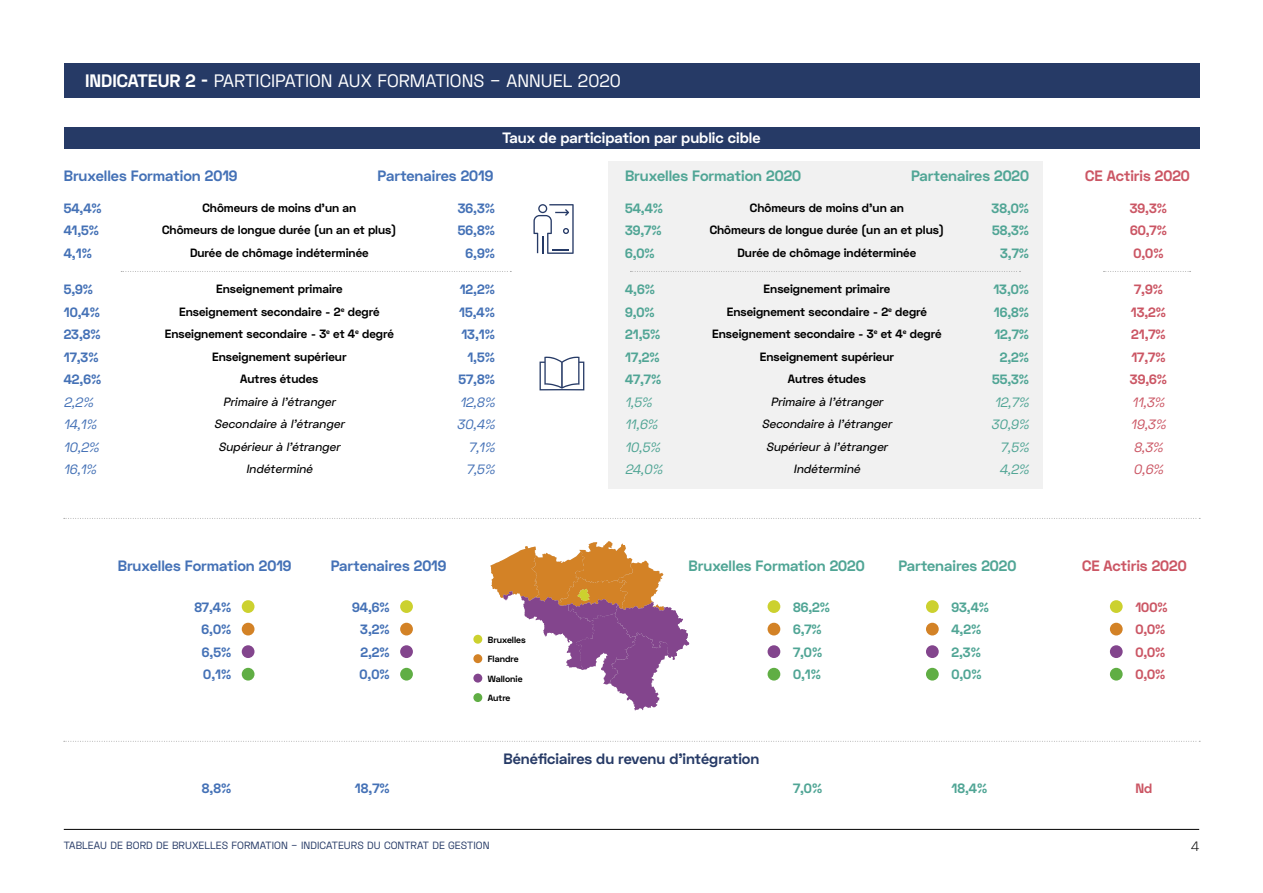
<style>
.page{position:relative;width:1263px;height:893px;background:#fff}
.page>*{position:absolute;margin:0;border:0;box-sizing:border-box;transform-origin:0 0}
.t1{font:18px "Space Grotesk";color:#fff}
.t2{font:700 15px "Space Grotesk";color:#4471b6}
.t3{font:700 15px "Space Grotesk";color:#50a595}
.t4{font:700 15px "Space Grotesk";color:#263a66}
.t5{font:700 15px "Space Grotesk";color:#fff}
.t6{font:700 15px "Space Grotesk";color:#cb5664}
.t7{font:700 13.5px/22.5px "Space Grotesk";color:#4471b6}
.t8{font:700 13.5px/22.5px "Space Grotesk";color:#50a595}
.t9{font:700 13.5px/22.5px "Space Grotesk";color:#cb5664;text-align:justify}
.t10{font:italic 13.5px/22.5px "Space Grotesk";color:#4471b6}
.t11{font:italic 13.5px/22.5px "Space Grotesk";color:#50a595}
.t12{font:italic 13.5px/22.5px "Space Grotesk";color:#cb5664}
.t13{font:300 13.5px "Space Grotesk";color:#000}
.t14{font:700 12px/22.5px "Space Grotesk";color:#000;text-align:center}
.t15{font:italic 500 12px/22.5px "Space Grotesk";color:#000;text-align:center}
.t16{font:10.5px "Space Grotesk";letter-spacing:.005em;color:#263a66}
.t17{font:700 9px/19.5px "Space Grotesk";color:#000}
.s1{font-weight:700}
</style>
<div class="page">
<hr style="left:64px;top:829px;width:1135px;height:1px;background:#000">
<div style="left:608px;top:162px;width:434px;height:327px;background:#f1f1f1"></div>
<svg style="left:121px;top:271px;width:390px;height:1px"></svg>
<svg style="left:630px;top:271px;width:390px;height:1px"></svg>
<svg style="left:1103px;top:271px;width:87px;height:1px"></svg>
<svg style="left:64px;top:518px;width:1136px;height:1px"></svg>
<svg style="left:64px;top:741px;width:1136px;height:1px"></svg>
<div style="left:64px;top:64px;width:1135px;height:34px;background:#263a66"></div>
<div style="left:64px;top:128px;width:1135px;height:21px;background:#263a66"></div>
<svg style="left:490px;top:541px;width:199px;height:169px"></svg>
<div style="left:242px;top:623px;width:12px;height:12px;background:#d38226;border-radius:50%"></div>
<div style="left:400px;top:623px;width:13px;height:12px;background:#d38226;border-radius:50%"></div>
<div style="left:767px;top:623px;width:13px;height:12px;background:#d38226;border-radius:50%"></div>
<div style="left:926px;top:623px;width:13px;height:12px;background:#d38226;border-radius:50%"></div>
<div style="left:1110px;top:623px;width:13px;height:12px;background:#d38226;border-radius:50%"></div>
<div style="left:242px;top:600px;width:12px;height:13px;background:#ccd12f;border-radius:50%"></div>
<div style="left:400px;top:600px;width:13px;height:13px;background:#ccd12f;border-radius:50%"></div>
<div style="left:767px;top:600px;width:13px;height:13px;background:#ccd12f;border-radius:50%"></div>
<div style="left:926px;top:600px;width:13px;height:13px;background:#ccd12f;border-radius:50%"></div>
<div style="left:1110px;top:600px;width:13px;height:13px;background:#ccd12f;border-radius:50%"></div>
<div style="left:473px;top:654px;width:9px;height:9px;background:#d38226;border-radius:50%"></div>
<div style="left:473px;top:635px;width:9px;height:9px;background:#ccd12f;border-radius:50%"></div>
<div style="left:473px;top:674px;width:9px;height:9px;background:#83458d;border-radius:50%"></div>
<div style="left:473px;top:693px;width:9px;height:9px;background:#60ae44;border-radius:50%"></div>
<div style="left:242px;top:645px;width:12px;height:13px;background:#83458d;border-radius:50%"></div>
<div style="left:400px;top:645px;width:13px;height:13px;background:#83458d;border-radius:50%"></div>
<div style="left:767px;top:645px;width:13px;height:13px;background:#83458d;border-radius:50%"></div>
<div style="left:926px;top:645px;width:13px;height:13px;background:#83458d;border-radius:50%"></div>
<div style="left:1110px;top:645px;width:13px;height:13px;background:#83458d;border-radius:50%"></div>
<div style="left:242px;top:668px;width:12px;height:13px;background:#60ae44;border-radius:50%"></div>
<div style="left:400px;top:668px;width:13px;height:13px;background:#60ae44;border-radius:50%"></div>
<div style="left:767px;top:668px;width:13px;height:13px;background:#60ae44;border-radius:50%"></div>
<div style="left:926px;top:668px;width:13px;height:13px;background:#60ae44;border-radius:50%"></div>
<div style="left:1110px;top:668px;width:13px;height:13px;background:#60ae44;border-radius:50%"></div>
<svg style="left:533px;top:204px;width:41px;height:50px"></svg>
<svg style="left:539px;top:356px;width:45px;height:34px"></svg>
<h1 class="t1" style="left:85px;top:69px;width:537px"><span class="s1">INDICATEUR 2 -</span> PARTICIPATION AUX FORMATIONS – ANNUEL 2020</h1>
<p class="t2" style="left:64px;top:166px;width:175px">Bruxelles Formation 2019</p>
<p class="t2" style="left:378px;top:166px;width:117px">Partenaires 2019</p>
<p class="t5" style="left:502px;top:128px;width:260px">Taux de participation par public cible</p>
<p class="t3" style="left:625px;top:166px;width:178px">Bruxelles Formation 2020</p>
<p class="t3" style="left:911px;top:166px;width:119px">Partenaires 2020</p>
<p class="t6" style="left:1085px;top:166px;width:106px">CE Actiris 2020</p>
<p class="t14" style="left:162px;top:197px;width:236px">Chômeurs de moins d’un an<br>Chômeurs de longue durée (un an et plus)<br>Durée de chômage indéterminée</p>
<p class="t14" style="left:710px;top:197px;width:236px">Chômeurs de moins d’un an<br>Chômeurs de longue durée (un an et plus)<br>Durée de chômage indéterminée</p>
<p class="t14" style="left:165px;top:278px;width:231px">Enseignement primaire<br>Enseignement secondaire - 2<sup>e</sup> degré<br>Enseignement secondaire - 3<sup>e</sup> et 4<sup>e</sup> degré<br>Enseignement supérieur<br>Autres études</p>
<p class="t15" style="left:214px;top:390px;width:134px">Primaire à l’étranger<br>Secondaire à l’étranger<br>Supérieur à l’étranger<br>Indéterminé</p>
<p class="t7" style="left:64px;top:197px;width:40px">54,4%<br>41,5%<br>4,1%</p>
<p class="t8" style="left:625px;top:197px;width:40px;text-align:justify">54,4% 39,7% 6,0%</p>
<p class="t7" style="left:64px;top:279px;width:39px">5,9%<br>10,4%<br>23,8%<br>17,3%<br>42,6%</p>
<p class="t10" style="left:64px;top:391px;width:40px">2,2%<br>14,1%<br>10,2%<br>16,1%</p>
<p class="t7" style="left:458px;top:197px;width:39px;text-align:center">36,3%<br>56,8%<br>6,9%</p>
<p class="t8" style="left:992px;top:197px;width:39px;text-align:right">38,0%<br>58,3%<br>3,7%</p>
<p class="t9" style="left:1130px;top:197px;width:39px">39,3% 60,7% 0,0%</p>
<p class="t7" style="left:458px;top:279px;width:38px;text-align:right">12,2%<br>15,4%<br>13,1%<br>1,5%<br>57,8%</p>
<p class="t10" style="left:457px;top:391px;width:43px;text-align:right">12,8%<br>30,4%<br>7,1%<br>7,5%</p>
<p class="t14" style="left:712px;top:278px;width:231px">Enseignement primaire<br>Enseignement secondaire - 2<sup>e</sup> degré<br>Enseignement secondaire - 3<sup>e</sup> et 4<sup>e</sup> degré<br>Enseignement supérieur<br>Autres études</p>
<p class="t15" style="left:762px;top:390px;width:134px">Primaire à l’étranger<br>Secondaire à l’étranger<br>Supérieur à l’étranger<br>Indéterminé</p>
<p class="t8" style="left:625px;top:279px;width:38px">4,6%<br>9,0%<br>21,5%<br>17,2%<br>47,7%</p>
<p class="t11" style="left:625px;top:391px;width:42px">1,5%<br>11,6%<br>10,5%<br>24,0%</p>
<p class="t8" style="left:992px;top:279px;width:39px;text-align:center">13,0%<br>16,8%<br>12,7%<br>2,2%<br>55,3%</p>
<p class="t11" style="left:991px;top:391px;width:42px;text-align:right">12,7%<br>30,9%<br>7,5%<br>4,2%</p>
<p class="t9" style="left:1130px;top:279px;width:39px;text-align:center">7,9%<br>13,2%<br>21,7%<br>17,7%<br>39,6%</p>
<p class="t12" style="left:1131px;top:391px;width:40px">11,3%<br>19,3%<br>8,3%<br>0,6%</p>
<p class="t2" style="left:118px;top:556px;width:175px">Bruxelles Formation 2019</p>
<p class="t2" style="left:331px;top:556px;width:117px">Partenaires 2019</p>
<p class="t3" style="left:689px;top:556px;width:178px">Bruxelles Formation 2020</p>
<p class="t3" style="left:898px;top:556px;width:119px">Partenaires 2020</p>
<p class="t6" style="left:1082px;top:556px;width:106px">CE Actiris 2020</p>
<p class="t7" style="left:202px;top:596px;width:31px;text-align:justify;text-indent:-7px">87,4% 6,0% 6,5% 0,1%</p>
<p class="t7" style="left:360px;top:596px;width:32px;text-align:justify;text-indent:-7px">94,6% 3,2% 2,2% 0,0%</p>
<p class="t17" style="left:488px;top:630px;width:39px">Bruxelles<br>Flandre<br>Wallonie<br>Autre</p>
<p class="t8" style="left:793px;top:596px;width:39px">86,2%<br>6,7%<br>7,0%<br>0,1%</p>
<p class="t8" style="left:951px;top:596px;width:39px">93,4%<br>4,2%<br>2,3%<br>0,0%</p>
<p class="t9" style="left:1135px;top:596px;width:34px;text-align:left">100%<br>0,0%<br>0,0%<br>0,0%</p>
<p class="t4" style="left:503px;top:749px;width:257px">Bénéficiaires du revenu d’intégration</p>
<p class="t7" style="left:202px;top:777px;width:31px">8,8%</p>
<p class="t7" style="left:355px;top:777px;width:36px">18,7%</p>
<p class="t8" style="left:793px;top:777px;width:31px">7,0%</p>
<p class="t8" style="left:951px;top:777px;width:37px">18,4%</p>
<p class="t9" style="left:1135px;top:777px;width:19px">Nd</p>
<p class="t16" style="left:64px;top:839px;width:427px">TABLEAU DE BORD DE BRUXELLES FORMATION – INDICATEURS DU CONTRAT DE GESTION</p>
<p class="t13" style="left:1191px;top:838px;width:9px">4</p>
</div>
